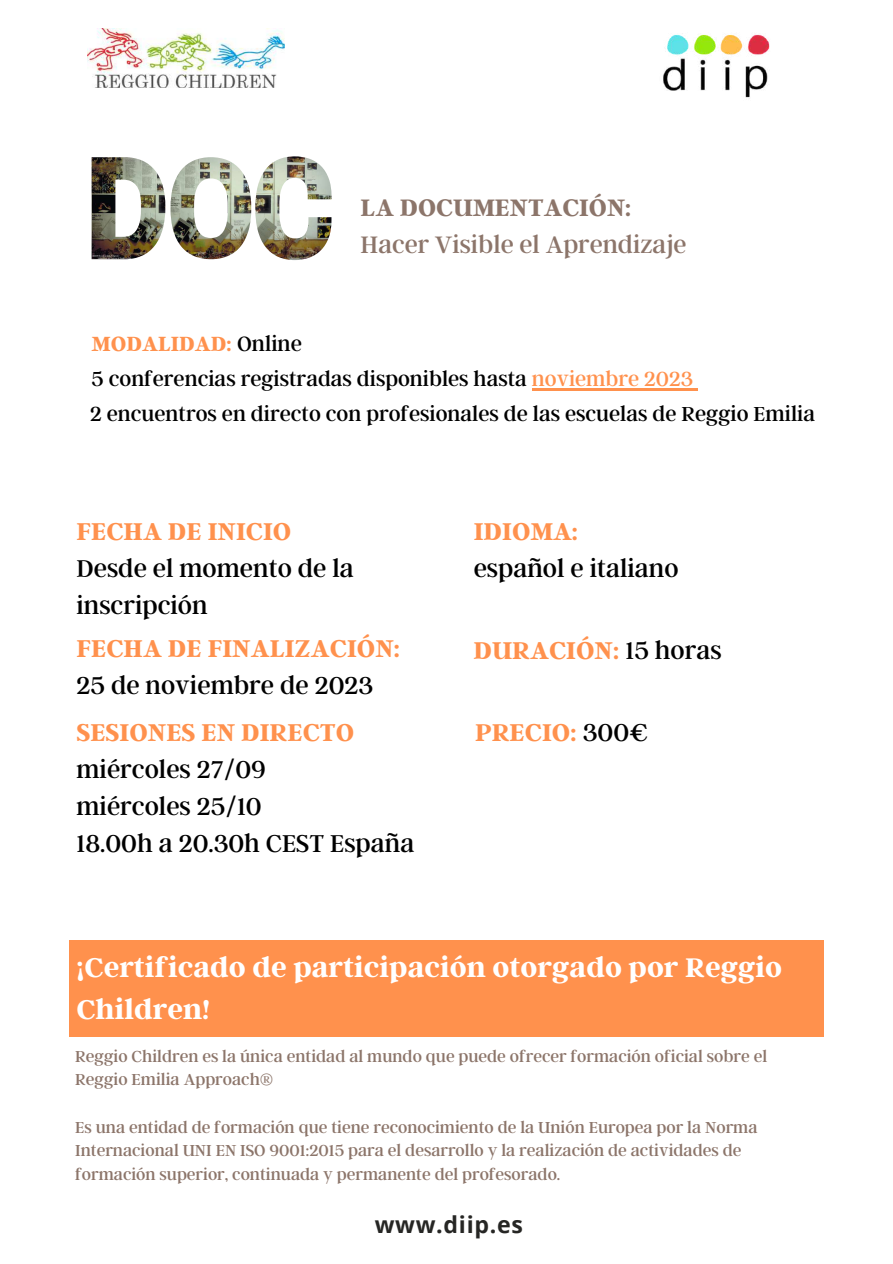
<style>
.page{position:relative;width:893px;height:1264px;background:#fff}
.page>*{position:absolute;margin:0;border:0;box-sizing:border-box;transform-origin:0 0}
.t1{font:700 30px/41.5px "Argent CF";color:#fff}
.t2{font:27px/37px "Argent CF";color:#000}
.t3{font:700 27px "Argent CF";color:#ff914d}
.t4{font:26.55px "Argent CF";color:#8c756a}
.t5{font:700 26.55px "Argent CF";color:#8c756a}
.t6{font:700 23.1px "Open Sans";letter-spacing:.03em;color:#262624}
.t7{font:700 22.8px "Argent CF";color:#ff914d}
.t8{font:22.5px/35px "Argent CF";color:#000}
.t9{font:17.7px/23.7px "Argent CF";color:#8c756a}
.s1{font-weight:400;color:#000}
.s2{color:#ff914d}
</style>
<div class="page">
<img style="left:92px;top:157px;width:73px;height:102px">
<img style="left:170px;top:157px;width:81px;height:102px">
<img style="left:255px;top:156px;width:76px;height:104px">
<img style="left:87px;top:29px;width:197px;height:58px">
<img style="left:663px;top:34px;width:107px;height:64px">
<div style="left:69px;top:940px;width:754px;height:96px;background:#ff914d"></div>
<hr style="left:532px;top:388px;width:161px;height:2px;background:#ff914d">
<h3 class="t5" style="left:360px;top:190px;width:272px">LA DOCUMENTACIÓN:</h3>
<h3 class="t4" style="left:360px;top:227px;width:327px">Hacer Visible el Aprendizaje</h3>
<p class="t7" style="left:92px;top:328px;width:212px">MODALIDAD: <span class="s1">Online</span></p>
<p class="t8" style="left:90px;top:360px;width:726px">5 conferencias registradas disponibles hasta <span class="s2">noviembre 2023<br></span>2 encuentros en directo con profesionales de las escuelas de Reggio Emilia</p>
<h2 class="t3" style="left:76px;top:513px;width:216px">FECHA DE INICIO</h2>
<h2 class="t2" style="left:76px;top:548px;width:279px">Desde el momento de la inscripción</h2>
<h2 class="t3" style="left:76px;top:630px;width:325px">FECHA DE FINALIZACIÓN:</h2>
<h2 class="t2" style="left:76px;top:665px;width:298px">25 de noviembre de 2023</h2>
<h2 class="t3" style="left:76px;top:714px;width:279px">SESIONES EN DIRECTO</h2>
<h2 class="t2" style="left:76px;top:749px;width:339px">miércoles 27/09<br>miércoles 25/10<br>18.00h a 20.30h CEST España</h2>
<h2 class="t3" style="left:473px;top:513px;width:106px">IDIOMA:</h2>
<h2 class="t2" style="left:473px;top:548px;width:206px">español e italiano</h2>
<h2 class="t3" style="left:473px;top:632px;width:249px">DURACIÓN: <span class="s1">15 horas</span></h2>
<h2 class="t3" style="left:475px;top:714px;width:174px">PRECIO: <span class="s1">300€</span></h2>
<h1 class="t1" style="left:76px;top:945px;width:707px">¡Certificado de participación otorgado por Reggio<br>Children!</h1>
<p class="t9" style="left:75px;top:1043px;width:693px">Reggio Children es la única entidad al mundo que puede ofrecer formación oficial sobre el<br>Reggio Emilia Approach®</p>
<p class="t9" style="left:75px;top:1114px;width:683px">Es una entidad de formación que tiene reconocimiento de la Unión Europea por la Norma<br>Internacional UNI EN ISO 9001:2015 para el desarrollo y la realización de actividades de formación superior, continuada y permanente del profesorado.</p>
<h3 class="t6" style="left:375px;top:1207px;width:150px">www.diip.es</h3>
</div>
